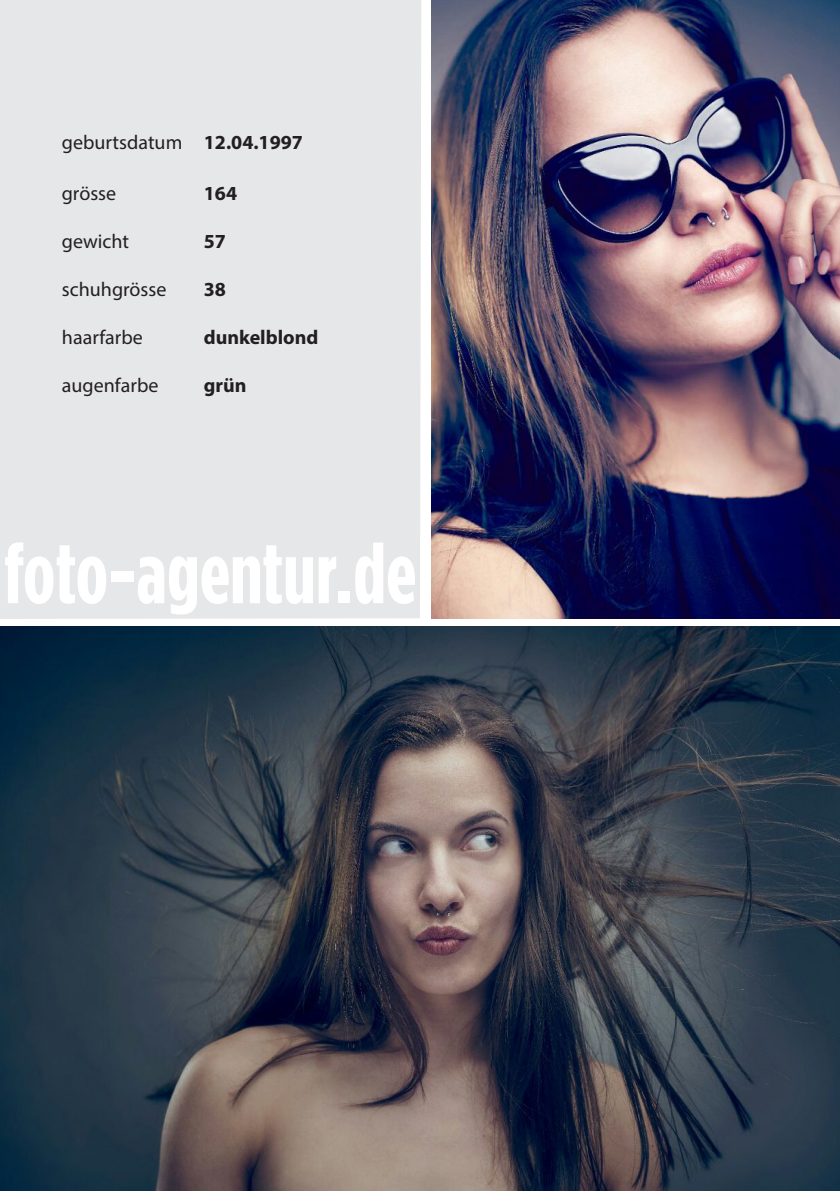
<style>
.page{position:relative;width:840px;height:1191px;background:#fff}
.page>*{position:absolute;margin:0;border:0;box-sizing:border-box;transform-origin:0 0}
.t1{font:700 86px "Gotham Condensed";color:#fff}
.t2{font:20px "Myriad Pro";color:#231f20}
.t3{font:700 20px "Myriad Pro";color:#231f20}
</style>
<div class="page">
<img style="left:431px;top:0;width:408px;height:618px">
<img style="left:0;top:627px;width:839px;height:564px">
<div style="left:0;top:0;width:421px;height:619px;background:#e6e7e9"></div>
<p class="t2" style="left:62px;top:130px;width:122px">geburtsdatum</p>
<p class="t3" style="left:204px;top:129px;width:101px">12.04.1997</p>
<p class="t2" style="left:62px;top:180px;width:56px">grösse</p>
<p class="t3" style="left:204px;top:180px;width:35px">164</p>
<p class="t2" style="left:62px;top:228px;width:69px">gewicht</p>
<p class="t3" style="left:204px;top:228px;width:24px">57</p>
<p class="t2" style="left:62px;top:276px;width:106px">schuhgrösse</p>
<p class="t3" style="left:204px;top:276px;width:24px">38</p>
<p class="t2" style="left:62px;top:324px;width:83px">haarfarbe</p>
<p class="t3" style="left:204px;top:324px;width:116px">dunkelblond</p>
<p class="t2" style="left:62px;top:372px;width:98px">augenfarbe</p>
<p class="t3" style="left:204px;top:372px;width:44px">grün</p>
<p class="t1" style="left:4px;top:524px;width:413px">foto-agentur.de</p>
</div>
